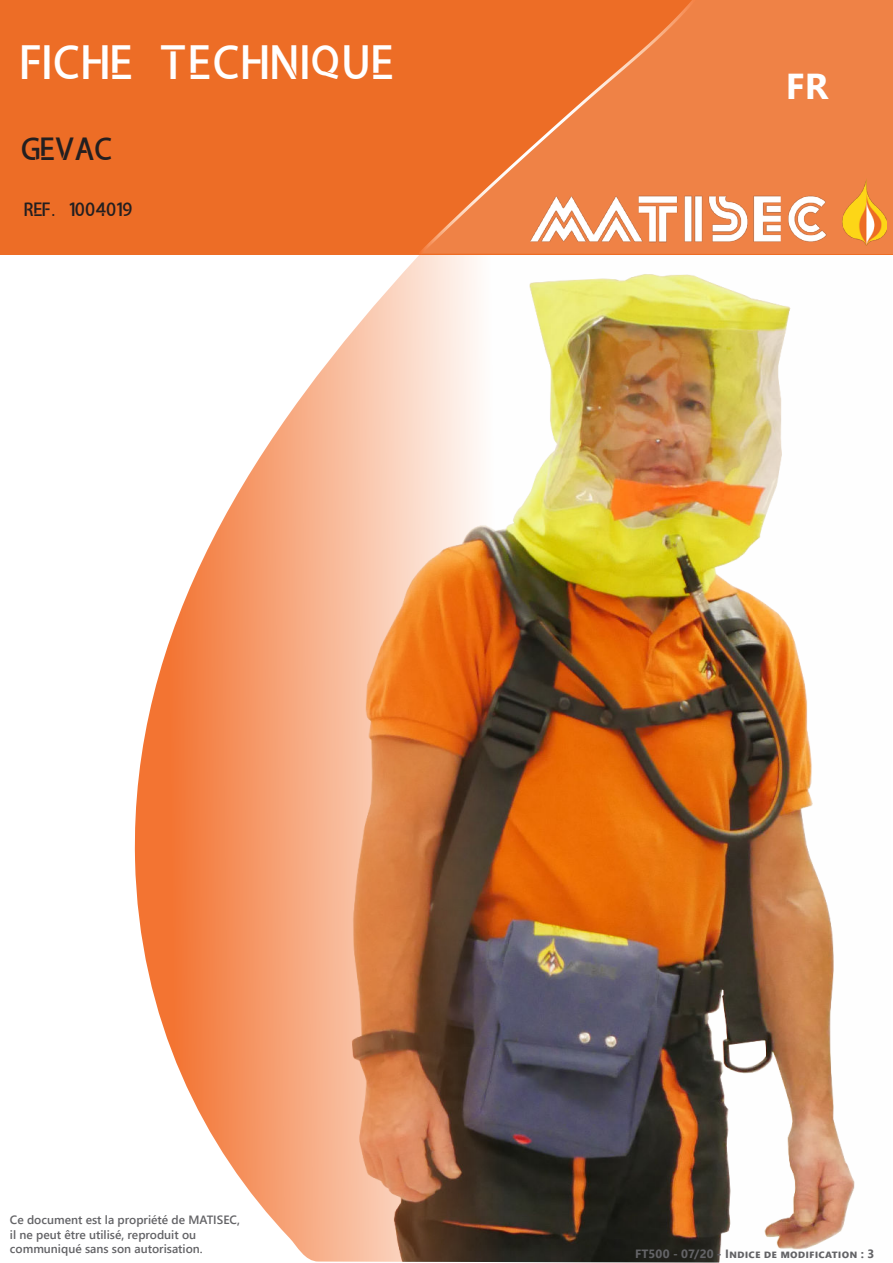
<style>
.page{position:relative;width:893px;height:1263px;background:#fff}
.page>*{position:absolute;margin:0;border:0;box-sizing:border-box;transform-origin:0 0}
.t1{font:45px "amaliamutia";letter-spacing:.05em;color:#fff}
.t2{font:700 36px "Segoe UI";color:#fff}
.t3{font:30px "amaliamutia";color:#231f20}
.t4{font:18px "amaliamutia";color:#231f20}
.t5{font:600 12px/14.4px "Segoe UI";color:#636366}
.t6{font:700 12px "Segoe UI";letter-spacing:.01em;color:#636366}
.s1{font-family:"Calibri"}
</style>
<div class="page">
<img style="left:134px;top:258px;width:721px;height:1005px">
<div style="left:0;top:0;width:893px;height:254px;background:#ed6d26"></div>
<div style="left:705px;top:0;width:188px;height:254px;background:#ef8246"></div>
<svg style="left:416px;top:0;width:289px;height:258px"></svg>
<img style="left:530px;top:179px;width:357px;height:67px">
<h1 class="t1" style="left:22px;top:38px;width:374px">FICHE TECHNIQUE</h1>
<h3 class="t3" style="left:22px;top:132px;width:92px">GEVAC</h3>
<h3 class="t4" style="left:25px;top:199px;width:110px">REF<span class="s1">.</span> 1004019</h3>
<h2 class="t2" style="left:786px;top:66px;width:44px">FR</h2>
<p class="t5" style="left:10px;top:1214px;width:231px">Ce document est la propriété de MATISEC, il ne peut être utilisé, reproduit ou communiqué sans son autorisation.</p>
<p class="t6" style="left:635px;top:1242px;width:241px">FT500 - 07/20 - Indice de modification : 3</p>
</div>
